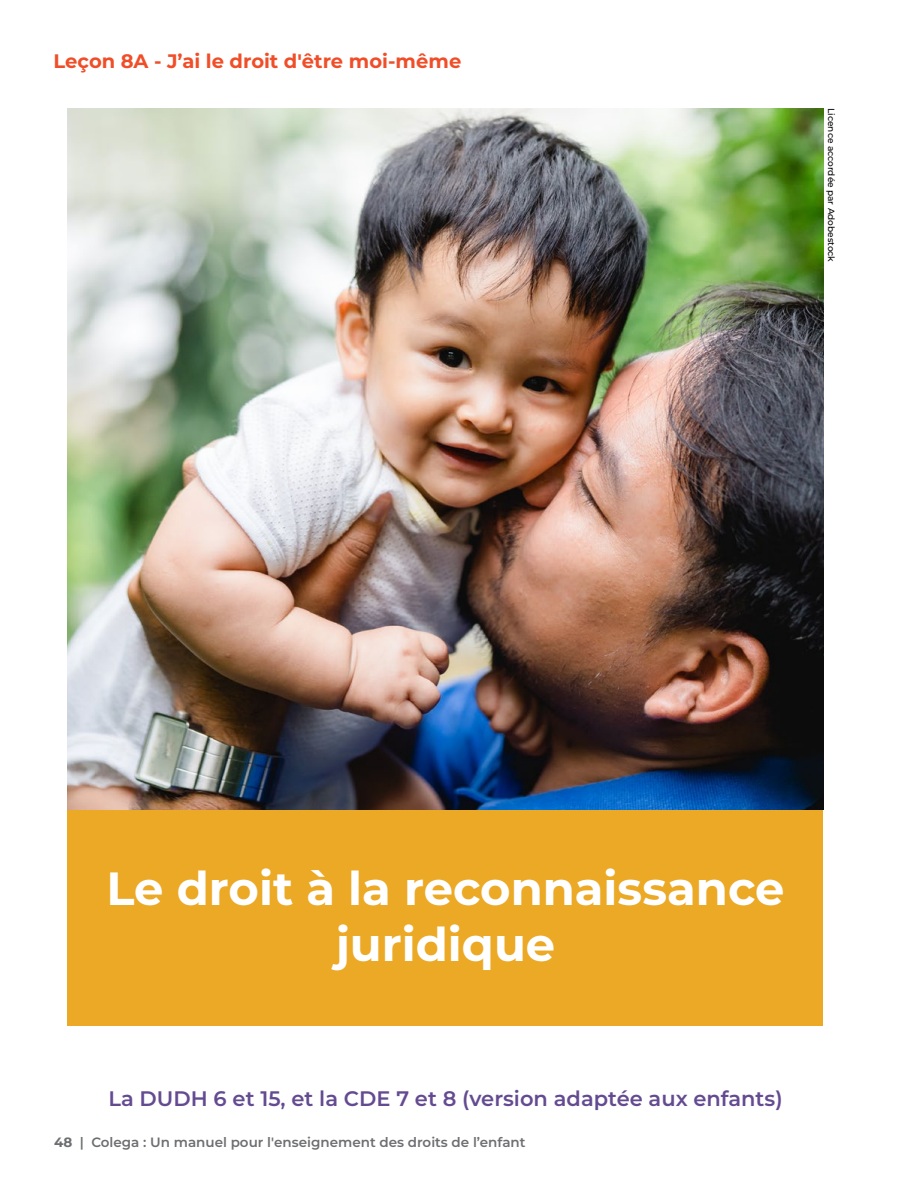
<style>
.page{position:relative;width:918px;height:1188px;background:#fff}
.page>*{position:absolute;margin:0;border:0;box-sizing:border-box;transform-origin:0 0}
.t1{font:700 46.5px/55.8px "Montserrat";color:#fff;text-align:center}
.t2{font:600 21px "Montserrat";color:#644b91}
.t3{font:700 19.5px "Montserrat";color:#f04e28}
.t4{font:600 13.5px "Montserrat";color:#6d6e71}
.t5{font:500 9px "Montserrat";color:#000}
.s1{font-weight:700}
</style>
<div class="page">
<img style="left:68px;top:108px;width:756px;height:702px">
<div style="left:68px;top:810px;width:756px;height:216px;background:#eba925"></div>
<h3 class="t3" style="left:54px;top:47px;width:409px">Leçon 8A - J’ai le droit d'être moi-même</h3>
<p class="t5" style="left:838px;top:108px;width:156px;rotate:90deg">Licence accordée par Adobestock</p>
<h1 class="t1" style="left:106px;top:858px;width:680px">Le droit à la reconnaissance juridique</h1>
<h2 class="t2" style="left:108px;top:1084px;width:676px">La DUDH 6 et 15, et la CDE 7 et 8 (version adaptée aux enfants)</h2>
<p class="t4" style="left:54px;top:1133px;width:473px"><span class="s1">48</span> | Colega : Un manuel pour l'enseignement des droits de l’enfant</p>
</div>
